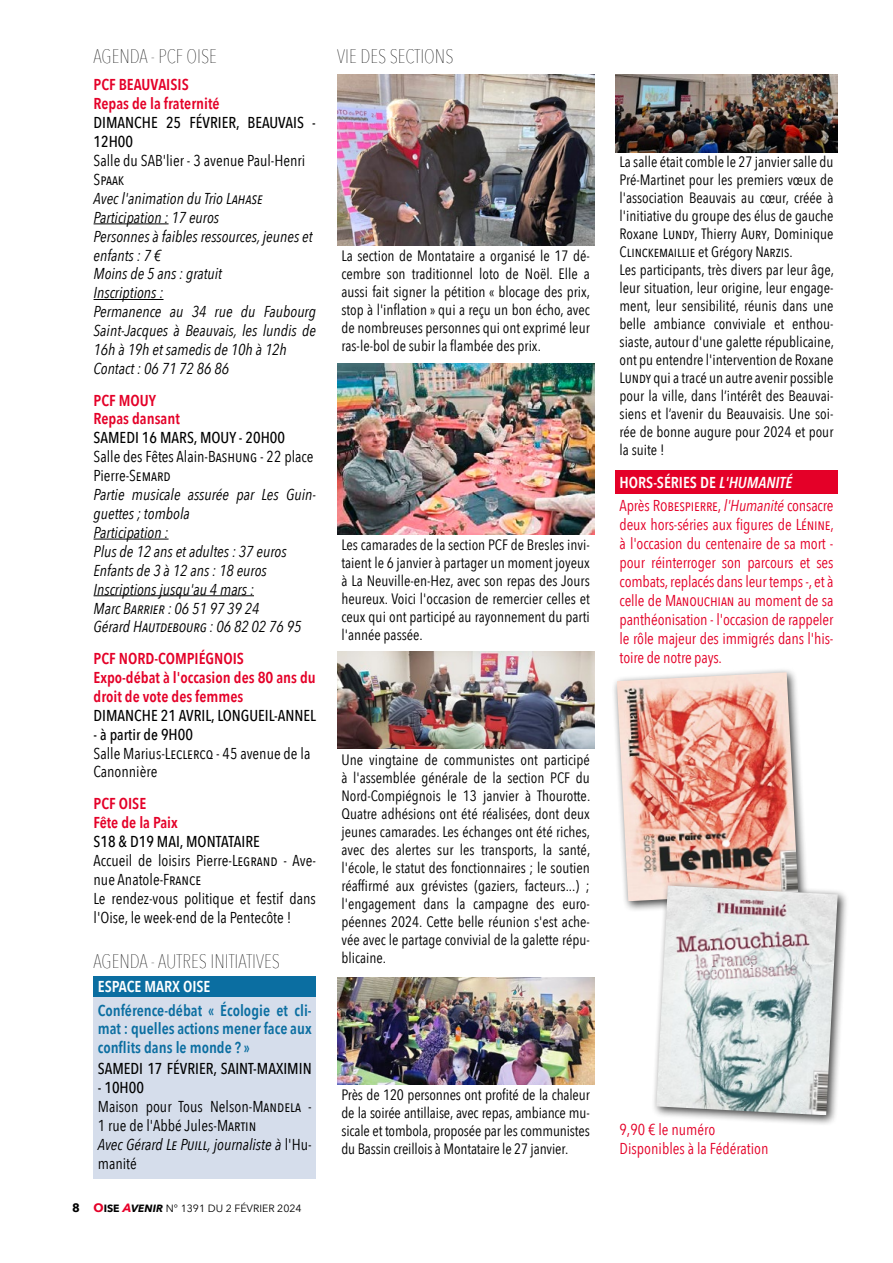
<style>
.page{position:relative;width:893px;height:1263px;background:#fff}
.page>*{position:absolute;margin:0;border:0;box-sizing:border-box;transform-origin:0 0}
.t1{font:200 19.5px "Avenir Next Condensed";color:#000}
.t2{font:italic 15.75px/18.9px "Avenir Next Condensed";color:#000}
.t3{font:15.75px/18.9px "Avenir Next Condensed";letter-spacing:-.01em;color:#e40028}
.t4{font:15.75px/18.9px "Avenir Next Condensed";color:#000}
.t5{font:500 15.75px/18.9px "Avenir Next Condensed";color:#000}
.t6{font:600 15.75px/18.9px "Avenir Next Condensed";color:#e40028}
.t7{font:600 15.75px/18.9px "Avenir Next Condensed";color:#0b6ea1;text-align:justify}
.t8{font:600 15.75px "Avenir Next Condensed";color:#fff}
.t9{font:15px/18px "Avenir Next Condensed";color:#000;text-align:justify}
.t10{font:10.5px "Avenir Next";color:#000}
.s1{font-style:italic}
.s2{font-weight:700;font-size:12px}
.s3{font-weight:700;font-size:12px;color:#e40028}
.s4{font-weight:700}
.s5{font-weight:700;font-style:italic;font-size:12px;color:#e8002a}
.s6{font-weight:700;font-style:italic}
.s7{font-weight:600;color:#fff}
.s8{font-weight:600;font-style:italic;color:#fff}
</style>
<div class="page">
<div style="left:94px;top:977px;width:222px;height:21px;background:#0b6ea1"></div>
<div style="left:94px;top:998px;width:222px;height:61px;background:#d5ddeb"></div>
<div style="left:94px;top:1059px;width:222px;height:40px;background:#d5ddeb"></div>
<div style="left:94px;top:1096px;width:222px;height:45px;background:#d5ddeb"></div>
<div style="left:94px;top:1134px;width:222px;height:45px;background:#d5ddeb"></div>
<hr style="left:94px;top:223px;width:75px;height:1px;background:#000">
<hr style="left:94px;top:299px;width:70px;height:1px;background:#000">
<hr style="left:94px;top:539px;width:75px;height:1px;background:#000">
<hr style="left:94px;top:595px;width:160px;height:1px;background:#000">
<div style="left:612px;top:667px;width:197px;height:246px;background:#000;opacity:.75"></div>
<img style="left:617px;top:672px;width:181px;height:229px">
<div style="left:651px;top:881px;width:198px;height:246px;background:#000;opacity:.75"></div>
<img style="left:656px;top:885px;width:182px;height:230px">
<div style="left:615px;top:470px;width:223px;height:24px;background:#e40028"></div>
<img style="left:337px;top:652px;width:257px;height:97px">
<img style="left:615px;top:75px;width:223px;height:77px">
<img style="left:337px;top:75px;width:257px;height:171px">
<img style="left:337px;top:977px;width:257px;height:107px">
<img style="left:337px;top:363px;width:257px;height:171px">
<h1 class="t1" style="left:94px;top:45px;width:125px">AGENDA - PCF OISE</h1>
<h1 class="t1" style="left:337px;top:45px;width:118px">VIE DES SECTIONS</h1>
<p class="t6" style="left:94px;top:75px;width:128px">PCF BEAUVAISIS<br>Repas de la fraternité</p>
<p class="t5" style="left:94px;top:113px;width:224px">DIMANCHE 25 FÉVRIER, BEAUVAIS -<br>12H00</p>
<p class="t4" style="left:94px;top:150px;width:213px">Salle du SAB'lier - 3 avenue Paul-Henri<br>Spaak</p>
<p class="t2" style="left:94px;top:189px;width:224px">Avec l'animation du Trio Lahase<br>Participation : 17 euros<br>Personnes à faibles ressources, jeunes et enfants : 7 €<br>Moins de 5 ans : gratuit<br>Inscriptions :<br>Permanence au 34 rue du Faubourg<br>Saint-Jacques à Beauvais, les lundis de<br>16h à 19h et samedis de 10h à 12h<br>Contact : 06 71 72 86 86</p>
<p class="t6" style="left:94px;top:390px;width:88px">PCF MOUY<br>Repas dansant</p>
<p class="t5" style="left:94px;top:428px;width:193px">SAMEDI 16 MARS, MOUY - 20H00</p>
<p class="t4" style="left:94px;top:447px;width:221px">Salle des Fêtes Alain-Bashung - 22 place<br>Pierre-Semard</p>
<p class="t2" style="left:94px;top:485px;width:224px">Partie musicale assurée par Les Guin&shy;guettes ; tombola<br>Participation :<br>Plus de 12 ans et adultes : 37 euros<br>Enfants de 3 à 12 ans : 18 euros<br>Inscriptions jusqu'au 4 mars :<br>Marc Barrier : 06 51 97 39 24<br>Gérard Hautdebourg : 06 82 02 76 95</p>
<p class="t6" style="left:94px;top:649px;width:224px">PCF NORD-COMPIÉGNOIS<br>Expo-débat à l'occasion des 80 ans du droit de vote des femmes</p>
<p class="t5" style="left:94px;top:706px;width:224px">DIMANCHE 21 AVRIL, LONGUEIL-ANNEL</p>
<p class="t5" style="left:94px;top:725px;width:101px">- à partir de 9H00</p>
<p class="t4" style="left:94px;top:743px;width:218px">Salle Marius-Leclercq - 45 avenue de la<br>Canonnière</p>
<p class="t6" style="left:94px;top:794px;width:86px">PCF OISE<br>Fête de la Paix</p>
<p class="t5" style="left:94px;top:832px;width:168px">S18 &amp; D19 MAI, MONTATAIRE</p>
<p class="t4" style="left:94px;top:850px;width:224px">Accueil de loisirs Pierre-Legrand - Ave&shy;nue Anatole-France<br>Le rendez-vous politique et festif dans l'Oise, le week-end de la Pentecôte !</p>
<h1 class="t1" style="left:94px;top:949px;width:188px">AGENDA - AUTRES INITIATIVES</h1>
<p class="t8" style="left:98px;top:973px;width:114px">ESPACE MARX OISE</p>
<p class="t7" style="left:98px;top:1000px;width:215px">Conférence-débat « Écologie et cli&shy;mat : quelles actions mener face aux conflits dans le monde ? »</p>
<p class="t5" style="left:98px;top:1059px;width:215px">SAMEDI 17 FÉVRIER, SAINT-MAXIMIN</p>
<p class="t5" style="left:98px;top:1078px;width:48px">- 10H00</p>
<p class="t4" style="left:98px;top:1096px;width:215px">Maison pour Tous Nelson-Mandela -<br>1 rue de l'Abbé Jules-Martin<br><span class="s1">Avec Gérard Le Puill, journaliste à</span> l'Hu&shy;manité</p>
<p class="t10" style="left:72px;top:1200px;width:231px"><span class="s2">8</span> <span class="s3">O</span><span class="s4">ISE</span> <span class="s5">A</span><span class="s6">VENIR</span> N° 1391 DU 2 FÉVRIER 2024</p>
<p class="t9" style="left:341px;top:246px;width:250px">La section de Montataire a organisé le 17 dé&shy;cembre son traditionnel loto de Noël. Elle a aussi fait signer la pétition « blocage des prix, stop à l'inflation » qui a reçu un bon écho, avec de nombreuses personnes qui ont exprimé leur ras-le-bol de subir la flambée des prix.</p>
<p class="t9" style="left:341px;top:535px;width:250px">Les camarades de la section PCF de Bresles invi&shy;taient le 6 janvier à partager un moment joyeux à La Neuville-en-Hez, avec son repas des Jours heureux. Voici l'occasion de remercier celles et ceux qui ont participé au rayonnement du parti l'année passée.</p>
<p class="t9" style="left:341px;top:750px;width:250px">Une vingtaine de communistes ont participé à l'assemblée générale de la section PCF du Nord-Compiégnois le 13 janvier à Thourotte.<br>Quatre adhésions ont été réalisées, dont deux jeunes camarades. Les échanges ont été riches, avec des alertes sur les transports, la santé, l'école, le statut des fonctionnaires ; le soutien réaffirmé aux grévistes (gaziers, facteurs...) ; l'engagement dans la campagne des euro&shy;péennes 2024. Cette belle réunion s'est ache&shy;vée avec le partage convivial de la galette répu&shy;blicaine.</p>
<p class="t9" style="left:341px;top:1085px;width:250px">Près de 120 personnes ont profité de la chaleur de la soirée antillaise, avec repas, ambiance mu&shy;sicale et tombola, proposée par les communistes du Bassin creillois à Montataire le 27 janvier.</p>
<p class="t9" style="left:620px;top:152px;width:216px;text-align:left">La salle était comble le 27 janvier salle du Pré-Martinet pour les premiers vœux de l'association Beauvais au cœur, créée à l'initiative du groupe des élus de gauche Roxane Lundy, Thierry Aury, Dominique Clinckemaillie et Grégory Narzis.<br>Les participants, très divers par leur âge, leur situation, leur origine, leur engage&shy;ment, leur sensibilité, réunis dans une belle ambiance conviviale et enthou&shy;siaste, autour d'une galette républicaine, ont pu entendre l'intervention de Roxane Lundy qui a tracé un autre avenir possible pour la ville, dans l’intérêt des Beauvai&shy;siens et l’avenir du Beauvaisis. Une soi&shy;rée de bonne augure pour 2024 et pour la suite !</p>
<p class="t3" style="left:620px;top:470px;width:215px;line-height:23.1px"><span class="s7">HORS-SÉRIES DE</span> <span class="s8">L'HUMANITÉ<br></span>Après Robespierre, <span class="s1">l'Humanité</span> consacre</p>
<p class="t3" style="left:620px;top:514px;width:216px;text-align:justify">deux hors-séries aux figures de Lénine, à l'occasion du centenaire de sa mort - pour réinterroger son parcours et ses combats, replacés dans leur temps -, et à celle de Manouchian au moment de sa panthéonisation - l'occasion de rappeler le rôle majeur des immigrés dans l'his&shy;toire de notre pays.</p>
<p class="t3" style="left:620px;top:1119px;width:151px">9,90 € le numéro<br>Disponibles à la Fédération</p>
</div>
